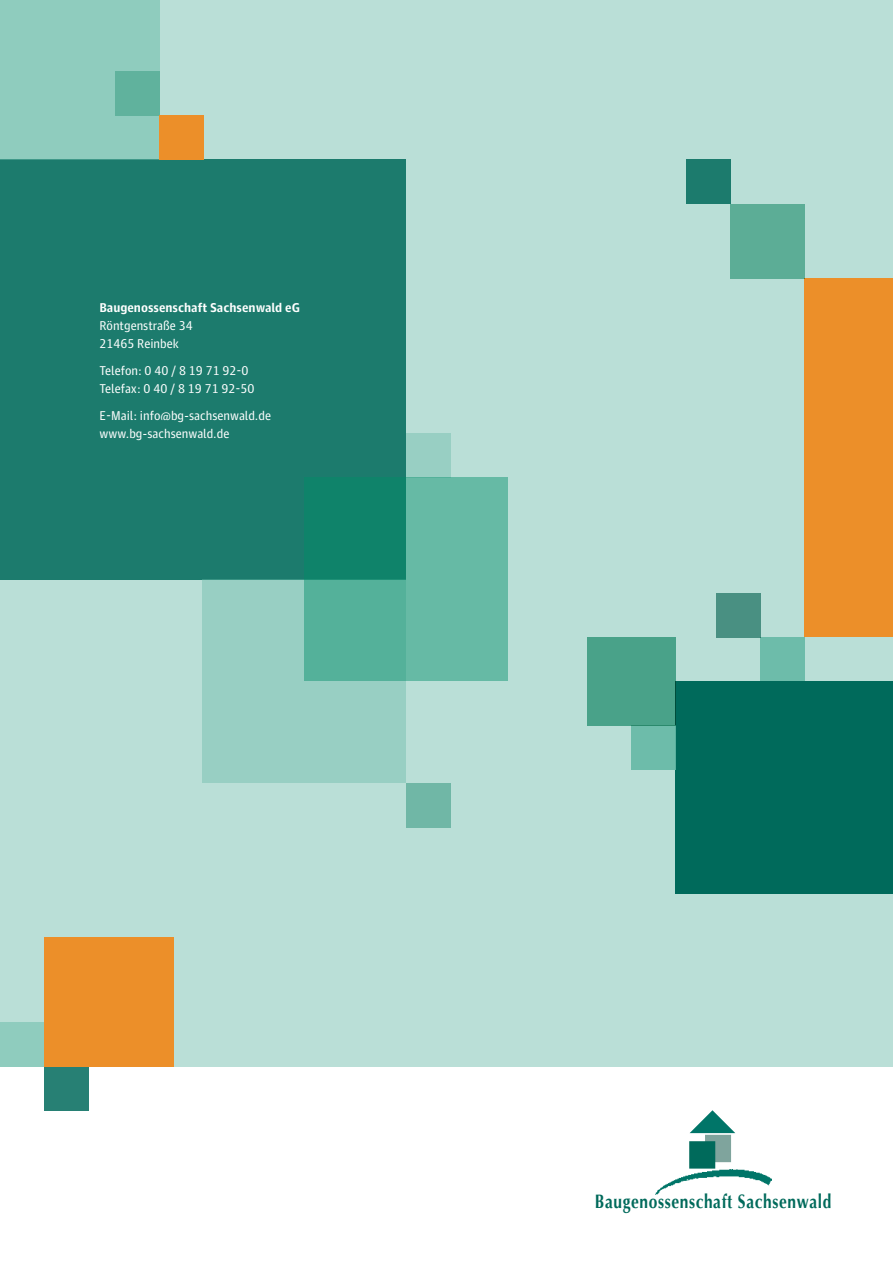
<style>
.page{position:relative;width:893px;height:1263px;background:#fff}
.page>*{position:absolute;margin:0;border:0;box-sizing:border-box;transform-origin:0 0}
.t1{font:700 19.35px "Optima";letter-spacing:.04em;color:#006a5b;scale:.8 1}
.t2{font:12.75px/18px "Guardian Agate Sans 1";color:#fff}
.t3{font:700 12.75px "Guardian Agate Sans 1";color:#fff}
</style>
<div class="page">
<div style="left:0;top:0;width:893px;height:1067px;background:#badfd7"></div>
<div style="left:706px;top:1136px;width:24px;height:25px;background:#7fa49d"></div>
<div style="left:705px;top:1135px;width:26px;height:27px;border:2px solid #7fa49d"></div>
<div style="left:690px;top:1142px;width:24px;height:25px;background:#006a5b"></div>
<div style="left:689px;top:1141px;width:26px;height:27px;border:2px solid #006a5b"></div>
<svg style="left:690px;top:1110px;width:45px;height:23px"></svg>
<img style="left:655px;top:1169px;width:117px;height:26px">
<div style="left:0;top:160px;width:406px;height:420px;background:#1c7b6d"></div>
<div style="left:805px;top:278px;width:88px;height:359px;background:#ec8f29"></div>
<div style="left:0;top:1023px;width:44px;height:44px;background:#8fccbe"></div>
<div style="left:761px;top:637px;width:44px;height:44px;background:#6dbcaa"></div>
<div style="left:44px;top:1066px;width:44px;height:44px;background:#278074"></div>
<div style="left:717px;top:593px;width:44px;height:44px;background:#499082"></div>
<div style="left:687px;top:160px;width:44px;height:44px;background:#1c7b6d"></div>
<div style="left:675px;top:681px;width:218px;height:213px;background:#006a5b"></div>
<div style="left:406px;top:783px;width:44px;height:44px;background:#70b7a6"></div>
<div style="left:631px;top:725px;width:44px;height:44px;background:#6dbcaa"></div>
<div style="left:406px;top:433px;width:44px;height:44px;background:#98cfc3"></div>
<svg style="left:0;top:0;width:160px;height:160px;background:#8ac9bb"></svg>
<div style="left:160px;top:116px;width:44px;height:44px;background:#ec8f29"></div>
<div style="left:202px;top:579px;width:204px;height:204px;background:#98cfc3"></div>
<svg style="left:304px;top:477px;width:204px;height:204px"></svg>
<div style="left:44px;top:938px;width:129px;height:129px;background:#ec8f29"></div>
<div style="left:587px;top:637px;width:88px;height:88px;background:#49a289"></div>
<div style="left:731px;top:204px;width:74px;height:74px;background:#5cad96"></div>
<p class="t3" style="left:99px;top:299px;width:202px">Baugenossenschaft Sachsenwald eG</p>
<p class="t2" style="left:99px;top:316px;width:95px">Röntgenstraße 34<br>21465 Reinbek</p>
<p class="t2" style="left:99px;top:361px;width:157px">Telefon: 0 40 / 8 19 71 92-0<br>Telefax: 0 40 / 8 19 71 92-50</p>
<p class="t2" style="left:99px;top:406px;width:173px">E-Mail: info@bg-sachsenwald.de www.bg-sachsenwald.de</p>
<h1 class="t1" style="left:595px;top:1190px;width:297px">Baugenossenschaft Sachsenwald</h1>
</div>
